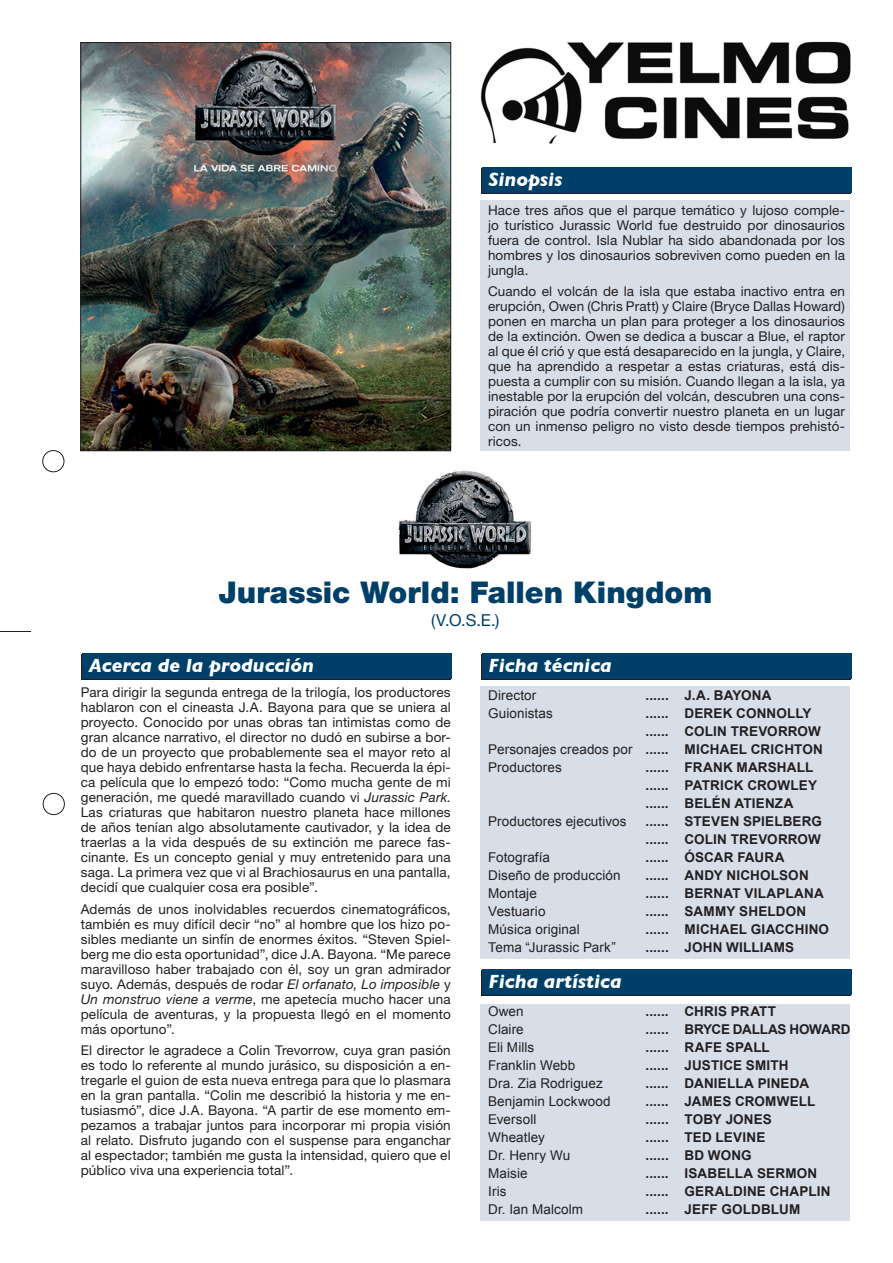
<style>
.page{position:relative;width:893px;height:1263px;background:#fff}
.page>*{position:absolute;margin:0;border:0;box-sizing:border-box;transform-origin:0 0}
.t1{font:900 30px "Helvetica Neue";color:#004068}
.t2{font:italic 700 19.5px "Gill Sans";color:#fff}
.t3{font:16.5px "Helvetica Neue";color:#004068}
.t4{font:13.5px/15px "Helvetica Neue";letter-spacing:.01em;color:#231f20;text-align:justify}
.t5{font:700 13.5px "Arial";letter-spacing:.01em;color:#231f20}
.t6{font:13.5px "Arial";letter-spacing:.005em;color:#231f20}
.t7{font:700 13.5px "Arial";letter-spacing:-.02em;color:#231f20}
.s1{font-style:italic}
.s2{font-weight:400}
</style>
<div class="page">
<img style="left:82px;top:44px;width:367px;height:405px">
<div style="left:80px;top:42px;width:371px;height:409px;border:1px solid #231f20"></div>
<div style="left:480px;top:168px;width:370px;height:26px;background:#231f20"></div>
<svg style="left:81px;top:654px;width:370px;height:25px"></svg>
<div style="left:482px;top:167px;width:369px;height:26px;background:#004068"></div>
<div style="left:82px;top:653px;width:370px;height:25px;background:#004068"></div>
<div style="left:480px;top:201px;width:370px;height:250px;background:#d7dee8"></div>
<hr style="left:0;top:631px;width:31px;height:1px;background:#231f20">
<div style="left:43px;top:450px;width:21px;height:22px;border:1px solid #231f20;border-radius:50%"></div>
<div style="left:43px;top:793px;width:22px;height:22px;border:1px solid #231f20;border-radius:50%"></div>
<img style="left:480px;top:41px;width:370px;height:102px">
<svg style="left:481px;top:654px;width:369px;height:25px"></svg>
<div style="left:481px;top:970px;width:369px;height:26px;background:#231f20"></div>
<div style="left:482px;top:653px;width:369px;height:25px;background:#004068"></div>
<div style="left:482px;top:969px;width:369px;height:26px;background:#004068"></div>
<div style="left:480px;top:687px;width:370px;height:272px;background:#d7dee8"></div>
<div style="left:480px;top:1003px;width:370px;height:217px;background:#d7dee8"></div>
<img style="left:398px;top:470px;width:133px;height:99px">
<p class="t2" style="left:489px;top:168px;width:75px">Sinopsis</p>
<p class="t4" style="left:488px;top:202px;width:359px">Hace tres años que el parque temático y lujoso comple&shy;jo turístico Jurassic World fue destruido por dinosaurios fuera de control. Isla Nublar ha sido abandonada por los hombres y los dinosaurios sobreviven como pueden en la jungla.</p>
<p class="t4" style="left:488px;top:283px;width:359px">Cuando el volcán de la isla que estaba inactivo entra en erupción, Owen (Chris Pratt) y Claire (Bryce Dallas Howard) ponen en marcha un plan para proteger a los dinosaurios de la extinción. Owen se dedica a buscar a Blue, el raptor al que él crió y que está desaparecido en la jungla, y Claire, que ha aprendido a respetar a estas criaturas, está dis&shy;puesta a cumplir con su misión. Cuando llegan a la isla, ya inestable por la erupción del volcán, descubren una cons&shy;piración que podría convertir nuestro planeta en un lugar con un inmenso peligro no visto desde tiempos prehistó&shy;ricos.</p>
<p class="t1" style="left:218px;top:574px;width:495px">Jurassic World: Fallen Kingdom</p>
<p class="t3" style="left:431px;top:610px;width:70px">(V.O.S.E.)</p>
<p class="t2" style="left:89px;top:654px;width:227px">Acerca de la producción</p>
<p class="t4" style="left:81px;top:685px;width:371px">Para dirigir la segunda entrega de la trilogía, los productores hablaron con el cineasta J.A. Bayona para que se uniera al proyecto. Conocido por unas obras tan intimistas como de gran alcance narrativo, el director no dudó en subirse a bor&shy;do de un proyecto que probablemente sea el mayor reto al que haya debido enfrentarse hasta la fecha. Recuerda la épi&shy;ca película que lo empezó todo: “Como mucha gente de mi generación, me quedé maravillado cuando vi <span class="s1">Jurassic Park</span>.<br>Las criaturas que habitaron nuestro planeta hace millones de años tenían algo absolutamente cautivador, y la idea de traerlas a la vida después de su extinción me parece fas&shy;cinante. Es un concepto genial y muy entretenido para una saga. La primera vez que vi al Brachiosaurus en una pantalla, decidí que cualquier cosa era posible”.</p>
<p class="t4" style="left:81px;top:901px;width:371px">Además de unos inolvidables recuerdos cinematográficos, también es muy difícil decir “no” al hombre que los hizo po&shy;sibles mediante un sinfín de enormes éxitos. “Steven Spiel&shy;berg me dio esta oportunidad”, dice J.A. Bayona. “Me parece maravilloso haber trabajado con él, soy un gran admirador suyo. Además, después de rodar <span class="s1">El orfanato, Lo imposible</span> y <span class="s1">Un monstruo viene a verme</span>, me apetecía mucho hacer una película de aventuras, y la propuesta llegó en el momento más oportuno”.</p>
<p class="t4" style="left:81px;top:1043px;width:371px">El director le agradece a Colin Trevorrow, cuya gran pasión es todo lo referente al mundo jurásico, su disposición a en&shy;tregarle el guion de esta nueva entrega para que lo plasmara en la gran pantalla. “Colin me describió la historia y me en&shy;tusiasmó”, dice J.A. Bayona. “A partir de ese momento em&shy;pezamos a trabajar juntos para incorporar mi propia visión al relato. Disfruto jugando con el suspense para enganchar al espectador; también me gusta la intensidad, quiero que el público viva una experiencia total”.</p>
<p class="t2" style="left:489px;top:654px;width:125px">Ficha técnica</p>
<p class="t6" style="left:488px;top:687px;width:50px">Director</p>
<p class="t5" style="left:645px;top:687px;width:128px">...... J.A. BAYONA</p>
<p class="t6" style="left:488px;top:705px;width:66px">Guionistas</p>
<p class="t5" style="left:645px;top:705px;width:168px">...... DEREK CONNOLLY</p>
<p class="t5" style="left:645px;top:723px;width:177px">...... COLIN TREVORROW</p>
<p class="t5" style="left:488px;top:741px;width:336px"><span class="s2">Personajes creados por</span> ...... MICHAEL CRICHTON</p>
<p class="t6" style="left:488px;top:759px;width:75px">Productores</p>
<p class="t5" style="left:645px;top:759px;width:169px">...... FRANK MARSHALL</p>
<p class="t5" style="left:645px;top:777px;width:173px">...... PATRICK CROWLEY</p>
<p class="t5" style="left:645px;top:795px;width:150px">...... BELÉN ATIENZA</p>
<p class="t6" style="left:488px;top:813px;width:140px">Productores ejecutivos</p>
<p class="t5" style="left:645px;top:813px;width:178px">...... STEVEN SPIELBERG</p>
<p class="t5" style="left:645px;top:831px;width:177px">...... COLIN TREVORROW</p>
<p class="t6" style="left:488px;top:849px;width:63px">Fotografía</p>
<p class="t5" style="left:645px;top:849px;width:141px">...... ÓSCAR FAURA</p>
<p class="t6" style="left:488px;top:867px;width:134px">Diseño de producción</p>
<p class="t5" style="left:645px;top:867px;width:165px">...... ANDY NICHOLSON</p>
<p class="t6" style="left:488px;top:885px;width:50px">Montaje</p>
<p class="t5" style="left:645px;top:885px;width:180px">...... BERNAT VILAPLANA</p>
<p class="t6" style="left:488px;top:903px;width:59px">Vestuario</p>
<p class="t5" style="left:645px;top:903px;width:162px">...... SAMMY SHELDON</p>
<p class="t6" style="left:488px;top:921px;width:93px">Música original</p>
<p class="t5" style="left:645px;top:921px;width:185px">...... MICHAEL GIACCHINO</p>
<p class="t6" style="left:488px;top:939px;width:129px">Tema “Jurassic Park”</p>
<p class="t5" style="left:645px;top:939px;width:150px">...... JOHN WILLIAMS</p>
<p class="t2" style="left:489px;top:970px;width:135px">Ficha artística</p>
<p class="t6" style="left:488px;top:1004px;width:37px">Owen</p>
<p class="t5" style="left:645px;top:1004px;width:132px">...... CHRIS PRATT</p>
<p class="t6" style="left:488px;top:1022px;width:37px">Claire</p>
<p class="t7" style="left:645px;top:1022px;width:206px">...... BRYCE DALLAS HOWARD</p>
<p class="t6" style="left:488px;top:1040px;width:48px">Eli Mills</p>
<p class="t5" style="left:645px;top:1040px;width:126px">...... RAFE SPALL</p>
<p class="t6" style="left:488px;top:1058px;width:89px">Franklin Webb</p>
<p class="t5" style="left:645px;top:1058px;width:145px">...... JUSTICE SMITH</p>
<p class="t6" style="left:488px;top:1076px;width:116px">Dra. Zia Rodriguez</p>
<p class="t5" style="left:645px;top:1076px;width:165px">...... DANIELLA PINEDA</p>
<p class="t6" style="left:488px;top:1094px;width:124px">Benjamin Lockwood</p>
<p class="t5" style="left:645px;top:1094px;width:171px">...... JAMES CROMWELL</p>
<p class="t6" style="left:488px;top:1112px;width:50px">Eversoll</p>
<p class="t5" style="left:645px;top:1112px;width:128px">...... TOBY JONES</p>
<p class="t6" style="left:488px;top:1130px;width:58px">Wheatley</p>
<p class="t5" style="left:645px;top:1130px;width:121px">...... TED LEVINE</p>
<p class="t6" style="left:488px;top:1148px;width:84px">Dr. Henry Wu</p>
<p class="t5" style="left:645px;top:1148px;width:108px">...... BD WONG</p>
<p class="t6" style="left:488px;top:1166px;width:41px">Maisie</p>
<p class="t5" style="left:645px;top:1166px;width:173px">...... ISABELLA SERMON</p>
<p class="t6" style="left:488px;top:1184px;width:20px">Iris</p>
<p class="t5" style="left:645px;top:1184px;width:186px">...... GERALDINE CHAPLIN</p>
<p class="t6" style="left:488px;top:1202px;width:96px">Dr. Ian Malcolm</p>
<p class="t5" style="left:645px;top:1202px;width:156px">...... JEFF GOLDBLUM</p>
</div>
